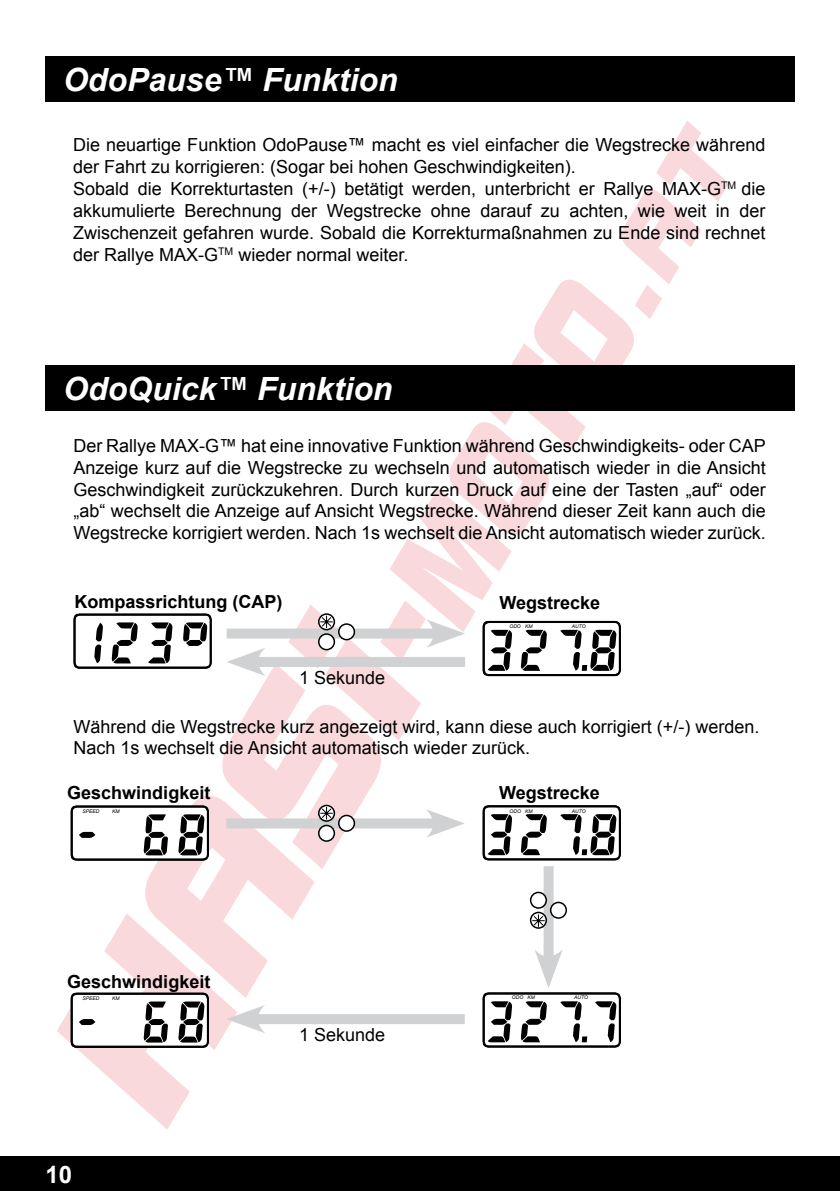
<style>
.page{position:relative;width:840px;height:1191px;background:#fff}
.page>*{position:absolute;margin:0;border:0;box-sizing:border-box;transform-origin:0 0}
.t1{font:italic 700 32px "Arial";color:#fff}
.t2{font:700 24px "Arial";color:#fff}
.t3{font:18px/22px "Arial";color:#000}
.t4{font:700 18px "Arial";color:#000}
.t5{font:italic 5px "Arial";color:#000}
</style>
<div class="page">
<svg style="left:57px;top:638px;width:364px;height:491px"></svg>
<svg style="left:390px;top:279px;width:244px;height:353px"></svg>
<svg style="left:621px;top:121px;width:107px;height:198px"></svg>
<div style="left:0;top:1157px;width:839px;height:34px;background:#000"></div>
<div style="left:45px;top:57px;width:749px;height:45px;background:#000"></div>
<div style="left:543px;top:866px;width:10px;height:99px;background:#d0d1d2"></div>
<div style="left:550px;top:902px;width:16px;height:16px;background:#fff;border-radius:50%"></div>
<div style="left:549px;top:901px;width:17px;height:17px;border:2px solid #000;border-radius:50%"></div>
<div style="left:530px;top:892px;width:16px;height:16px;background:#fff;border-radius:50%"></div>
<div style="left:529px;top:891px;width:17px;height:17px;border:2px solid #000;border-radius:50%"></div>
<div style="left:530px;top:912px;width:16px;height:16px;background:#0d0d0d;border-radius:50%"></div>
<div style="left:529px;top:911px;width:17px;height:17px;border:2px solid #000;border-radius:50%"></div>
<svg style="left:531px;top:914px;width:14px;height:13px"></svg>
<svg style="left:482px;top:621px;width:138px;height:55px"></svg>
<svg style="left:482px;top:805px;width:138px;height:55px"></svg>
<svg style="left:482px;top:949px;width:138px;height:98px"></svg>
<svg style="left:70px;top:805px;width:138px;height:55px"></svg>
<svg style="left:70px;top:992px;width:138px;height:56px"></svg>
<div style="left:226px;top:628px;width:216px;height:10px;background:#d0d1d2"></div>
<svg style="left:380px;top:600px;width:85px;height:57px"></svg>
<div style="left:249px;top:657px;width:216px;height:10px;background:#d0d1d2"></div>
<svg style="left:226px;top:647px;width:39px;height:29px"></svg>
<div style="left:45px;top:365px;width:749px;height:46px;background:#000"></div>
<div style="left:338px;top:624px;width:16px;height:15px;background:#fff;border-radius:50%"></div>
<div style="left:338px;top:623px;width:17px;height:17px;border:2px solid #000;border-radius:50%"></div>
<svg style="left:288px;top:605px;width:52px;height:63px"></svg>
<div style="left:226px;top:818px;width:216px;height:10px;background:#d0d1d2"></div>
<svg style="left:425px;top:809px;width:39px;height:28px"></svg>
<div style="left:249px;top:1014px;width:215px;height:10px;background:#d0d1d2"></div>
<svg style="left:226px;top:1005px;width:39px;height:28px"></svg>
<div style="left:338px;top:815px;width:16px;height:16px;background:#fff;border-radius:50%"></div>
<div style="left:338px;top:814px;width:17px;height:18px;border:2px solid #000;border-radius:50%"></div>
<div style="left:318px;top:804px;width:17px;height:18px;border:2px solid #000;border-radius:50%"></div>
<div style="left:318px;top:825px;width:16px;height:16px;background:#fff;border-radius:50%"></div>
<div style="left:318px;top:824px;width:17px;height:18px;border:2px solid #000;border-radius:50%"></div>
<svg style="left:319px;top:806px;width:14px;height:14px"></svg>
<svg style="left:73px;top:613px;width:138px;height:56px"></svg>
<h1 class="t1" style="left:63px;top:58px;width:336px">OdoPause™ Funktion</h1>
<p class="t3" style="left:73px;top:133px;width:693px">Die neuartige Funktion OdoPause™ macht es viel einfacher die Wegstrecke während der Fahrt zu korrigieren: (Sogar bei hohen Geschwindigkeiten).<br>Sobald die Korrekturtasten (+/-) betätigt werden, unterbricht er Rallye MAX-G<sup>TM</sup> die akkumulierte Berechnung der Wegstrecke ohne darauf zu achten, wie weit in der Zwischenzeit gefahren wurde. Sobald die Korrekturmaßnahmen zu Ende sind rechnet der Rallye MAX-G<sup>TM</sup> wieder normal weiter.</p>
<h1 class="t1" style="left:63px;top:367px;width:330px">OdoQuick™ Funktion</h1>
<p class="t3" style="left:73px;top:435px;width:693px;text-align:justify">Der Rallye MAX-G™ hat eine innovative Funktion während Geschwindigkeits- oder CAP Anzeige kurz auf die Wegstrecke zu wechseln und automatisch wieder in die Ansicht Geschwindigkeit zurückzukehren. Durch kurzen Druck auf eine der Tasten „auf“ oder „ab“ wechselt die Anzeige auf Ansicht Wegstrecke. Während dieser Zeit kann auch die Wegstrecke korrigiert werden. Nach 1s wechselt die Ansicht automatisch wieder zurück.</p>
<p class="t4" style="left:74px;top:589px;width:210px">Kompassrichtung (CAP)</p>
<p class="t3" style="left:299px;top:667px;width:88px">1 Sekunde</p>
<p class="t4" style="left:499px;top:590px;width:102px">Wegstrecke</p>
<p class="t5" style="left:509px;top:623px;width:25px">ODO KM</p>
<p class="t5" style="left:571px;top:623px;width:15px">AUTO</p>
<p class="t3" style="left:73px;top:715px;width:687px">Während die Wegstrecke kurz angezeigt wird, kann diese auch korrigiert (+/-) werden.<br>Nach 1s wechselt die Ansicht automatisch wieder zurück.</p>
<p class="t4" style="left:67px;top:780px;width:145px">Geschwindigkeit</p>
<p class="t5" style="left:82px;top:808px;width:18px">SPEED</p>
<p class="t5" style="left:112px;top:808px;width:9px">KM</p>
<p class="t4" style="left:67px;top:969px;width:145px">Geschwindigkeit</p>
<p class="t5" style="left:82px;top:994px;width:18px">SPEED</p>
<p class="t5" style="left:112px;top:994px;width:9px">KM</p>
<h2 class="t2" style="left:45px;top:1158px;width:28px">10</h2>
<p class="t3" style="left:299px;top:1023px;width:88px">1 Sekunde</p>
<p class="t4" style="left:499px;top:780px;width:102px">Wegstrecke</p>
<p class="t5" style="left:509px;top:807px;width:25px">ODO KM</p>
<p class="t5" style="left:571px;top:807px;width:15px">AUTO</p>
<p class="t5" style="left:511px;top:994px;width:25px">ODO KM</p>
<p class="t5" style="left:574px;top:994px;width:15px">AUTO</p>
</div>
